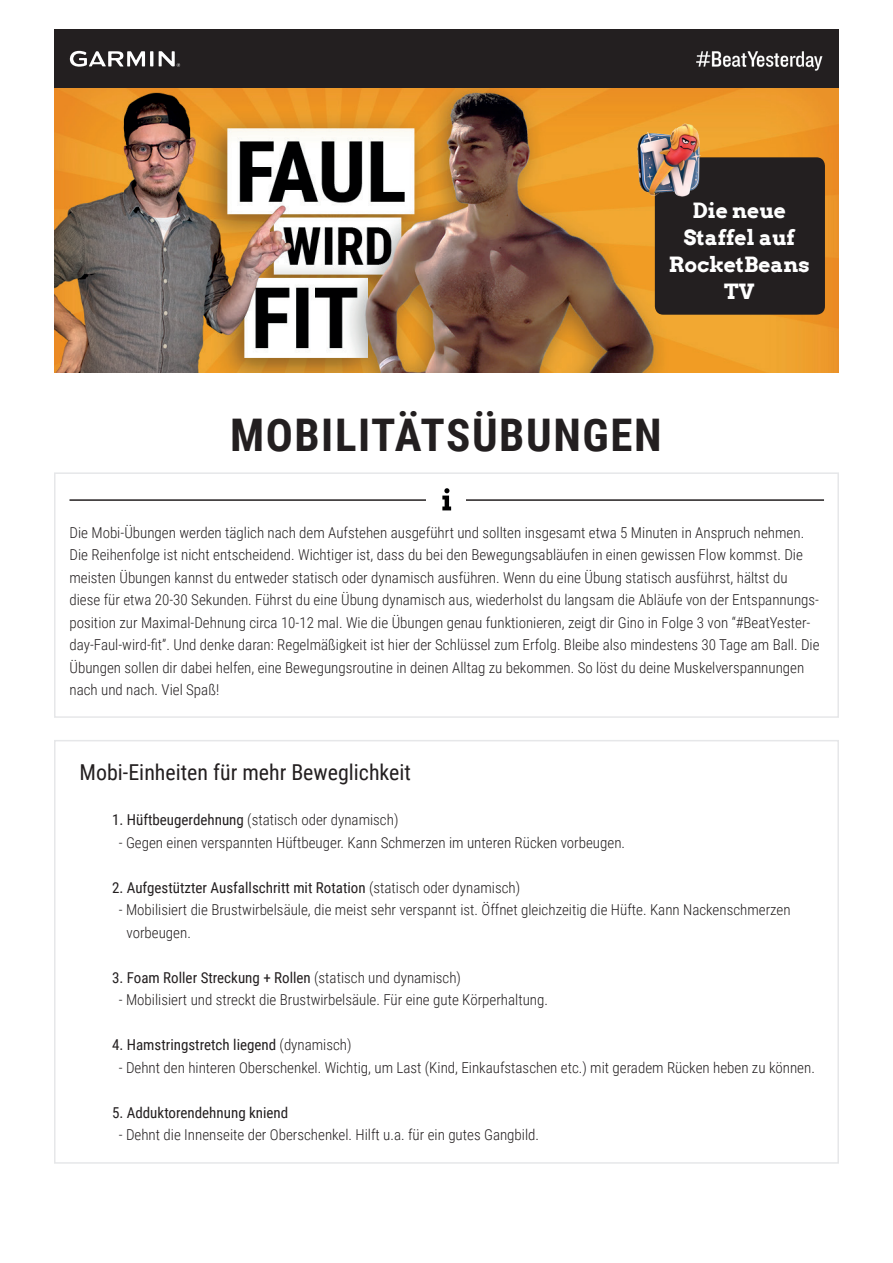
<style>
.page{position:relative;width:893px;height:1263px;background:#fff}
.page>*{position:absolute;margin:0;border:0;box-sizing:border-box;transform-origin:0 0}
.t1{font:700 45px "Roboto Condensed";letter-spacing:.035em;color:#231f20}
.t2{font:21.9px "Roboto Condensed";color:#231f20}
.t3{font:700 21px/27px "Arvo";color:#fff;text-align:center}
.t4{font:300 15px/22.5px "Roboto Condensed";color:#231f20}
.t5{font:15px "Roboto Condensed";color:#231f20}
.s1{font-weight:400}
.s2{font-weight:300}
</style>
<div class="page">
<img style="left:54px;top:88px;width:784px;height:285px">
<div style="left:54px;top:30px;width:784px;height:58px;background:#231f20"></div>
<svg style="left:70px;top:51px;width:83px;height:16px"></svg>
<svg style="left:159px;top:51px;width:21px;height:16px"></svg>
<div style="left:655px;top:157px;width:170px;height:158px;background:#231f20;border-radius:9px"></div>
<img style="left:637px;top:123px;width:65px;height:74px">
<img style="left:696px;top:51px;width:127px;height:20px">
<div style="left:54px;top:740px;width:785px;height:424px;background:#fff;border:2px solid #e6e7e9"></div>
<div style="left:54px;top:472px;width:785px;height:246px;background:#fff;border:2px solid #e6e7e9"></div>
<hr style="left:69px;top:499px;width:755px;height:2px;background:#231f20">
<div style="left:427px;top:485px;width:39px;height:31px;background:#fff"></div>
<svg style="left:442px;top:488px;width:9px;height:22px"></svg>
<h3 class="t3" style="left:669px;top:197px;width:143px">Die neue<br>Staffel auf<br>RocketBeans<br>TV</h3>
<h1 class="t1" style="left:230px;top:403px;width:433px">MOBILITÄTSÜBUNGEN</h1>
<p class="t4" style="left:69px;top:521px;width:752px">Die Mobi-Übungen werden täglich nach dem Aufstehen ausgeführt und sollten insgesamt etwa 5 Minuten in Anspruch nehmen.<br>Die Reihenfolge ist nicht entscheidend. Wichtiger ist, dass du bei den Bewegungsabläufen in einen gewissen Flow kommst. Die meisten Übungen kannst du entweder statisch oder dynamisch ausführen. Wenn du eine Übung statisch ausführst, hältst du diese für etwa 20-30 Sekunden. Führst du eine Übung dynamisch aus, wiederholst du langsam die Abläufe von der Entspannungs&shy;position zur Maximal-Dehnung circa 10-12 mal. Wie die Übungen genau funktionieren, zeigt dir Gino in Folge 3 von “#BeatYester&shy;day-Faul-wird-fit”. Und denke daran: Regelmäßigkeit ist hier der Schlüssel zum Erfolg. Bleibe also mindestens 30 Tage am Ball. Die Übungen sollen dir dabei helfen, eine Bewegungsroutine in deinen Alltag zu bekommen. So löst du deine Muskelverspannungen nach und nach. Viel Spaß!</p>
<h2 class="t2" style="left:80px;top:757px;width:333px">Mobi-Einheiten für mehr Beweglichkeit</h2>
<p class="t4" style="left:112px;top:808px;width:288px"><span class="s1">1. Hüftbeugerdehnung</span> (statisch oder dynamisch)</p>
<p class="t4" style="left:119px;top:831px;width:508px">- Gegen einen verspannten Hüftbeuger. Kann Schmerzen im unteren Rücken vorbeugen.</p>
<p class="t5" style="left:112px;top:877px;width:410px">2. Aufgestützter Ausfallschritt mit Rotation <span class="s2">(statisch oder dynamisch)</span></p>
<p class="t4" style="left:126px;top:898px;width:666px;text-indent:-8px">- Mobilisiert die Brustwirbelsäule, die meist sehr verspannt ist. Öffnet gleichzeitig die Hüfte. Kann Nackenschmerzen vorbeugen.</p>
<p class="t5" style="left:112px;top:967px;width:351px">3. Foam Roller Streckung + Rollen <span class="s2">(statisch und dynamisch)</span></p>
<p class="t4" style="left:119px;top:988px;width:431px">- Mobilisiert und streckt die Brustwirbelsäule. Für eine gute Körperhaltung.</p>
<p class="t5" style="left:112px;top:1035px;width:241px">4. Hamstringstretch liegend <span class="s2">(dynamisch)</span></p>
<p class="t4" style="left:119px;top:1056px;width:698px">- Dehnt den hinteren Oberschenkel. Wichtig, um Last (Kind, Einkaufstaschen etc.) mit geradem Rücken heben zu können.</p>
<p class="t5" style="left:112px;top:1102px;width:178px">5. Adduktorendehnung kniend</p>
<p class="t4" style="left:119px;top:1123px;width:422px">- Dehnt die Innenseite der Oberschenkel. Hilft u.a. für ein gutes Gangbild.</p>
</div>
